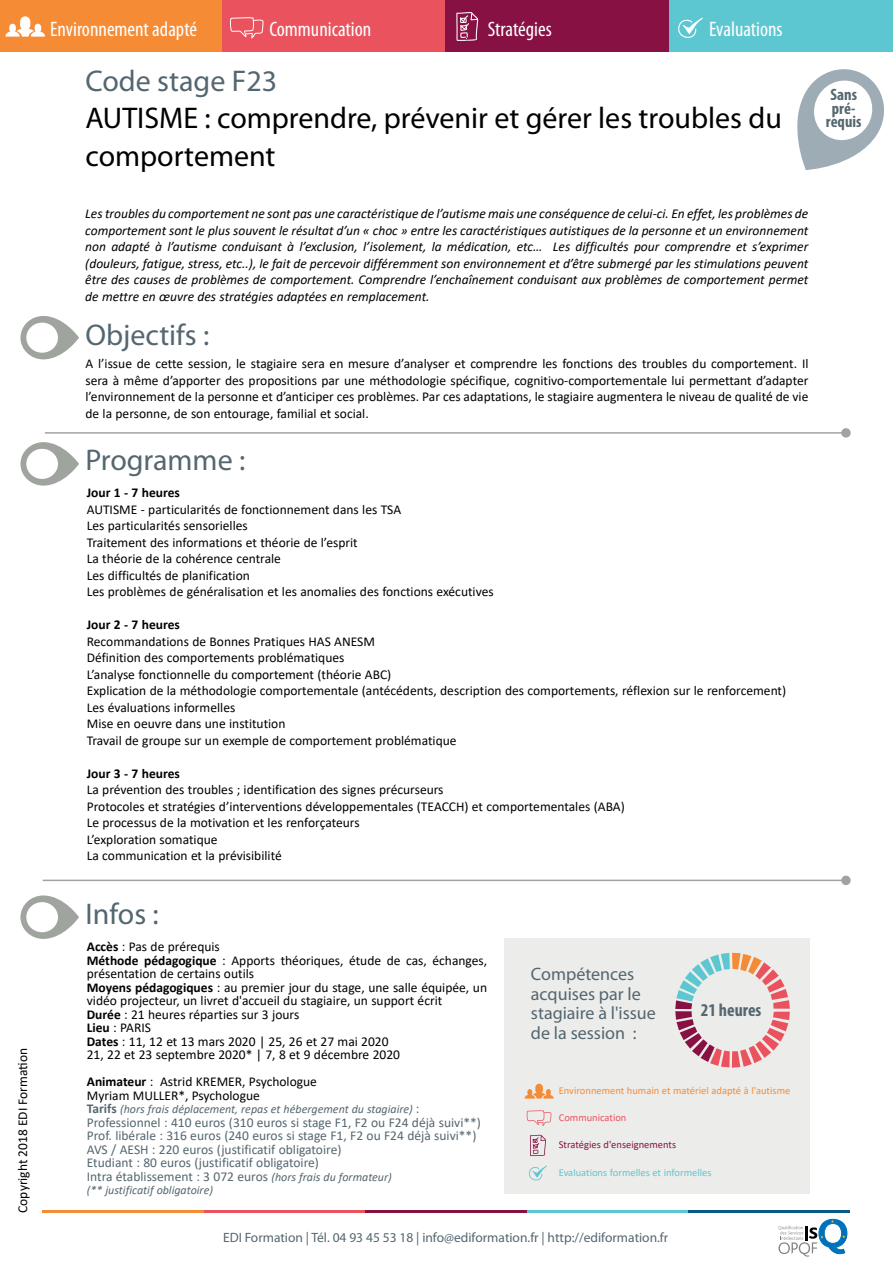
<style>
.page{position:relative;width:893px;height:1263px;background:#fff}
.page>*{position:absolute;margin:0;border:0;box-sizing:border-box;transform-origin:0 0}
.t1{font:30px/37.5px "Myriad Pro";color:#000}
.t2{font:30px "Myriad Pro";color:#546670}
.t3{font:condensed 21px "Myriad Pro";color:#fff}
.t4{font:18px/19.5px "Myriad Pro";color:#546670}
.t5{font:700 condensed 18px "Myriad Pro";color:#546670}
.t6{font:700 condensed 16.5px/13.5px "Myriad Pro";color:#546670;text-align:center}
.t7{font:13.5px/16.5px "Calibri";color:#000}
.t8{font:italic 13.5px/16.5px "Calibri";color:#000;text-align:justify}
.t9{font:13.5px/13.5px "Calibri";color:#546670}
.t10{font:13.5px "Myriad Pro";color:#546670}
.t11{font:700 13.5px "Calibri";color:#000}
.t12{font:italic 12px "Calibri";color:#546670}
.t13{font:10.5px "Calibri";color:#f68b35}
.t14{font:10.5px "Calibri";color:#5dc7d1}
.t15{font:10.5px "Calibri";color:#814}
.t16{font:10.5px "Calibri";color:#ea535e}
.s1{font-weight:700}
.s2{font-weight:700;font-style:normal;font-size:13.5px}
.s3{font-style:normal;font-size:13.5px}
.s4{font-style:italic;font-size:12px}
</style>
<div class="page">
<svg style="left:778px;top:1219px;width:69px;height:37px"></svg>
<hr style="left:43px;top:1210px;width:161px;height:3px;background:#f68b35">
<hr style="left:204px;top:1210px;width:162px;height:3px;background:#ea535e">
<hr style="left:366px;top:1210px;width:161px;height:3px;background:#814">
<hr style="left:527px;top:1210px;width:162px;height:3px;background:#5dc7d1">
<hr style="left:689px;top:1210px;width:161px;height:3px;background:#035b86">
<div style="left:0;top:0;width:222px;height:51px;background:#f68b35"></div>
<div style="left:222px;top:0;width:224px;height:51px;background:#ea535e"></div>
<div style="left:446px;top:0;width:223px;height:51px;background:#814"></div>
<div style="left:669px;top:0;width:223px;height:51px;background:#5dc7d1"></div>
<svg style="left:456px;top:12px;width:22px;height:29px"></svg>
<svg style="left:6px;top:16px;width:39px;height:21px"></svg>
<svg style="left:230px;top:17px;width:33px;height:21px"></svg>
<svg style="left:678px;top:18px;width:25px;height:20px"></svg>
<svg style="left:20px;top:316px;width:59px;height:43px"></svg>
<hr style="left:45px;top:432px;width:798px;height:2px;background:#a0a49f">
<div style="left:842px;top:429px;width:8px;height:8px;background:#a0a49f;border-radius:50%"></div>
<div style="left:841px;top:428px;width:10px;height:10px;border:2px solid #a0a49f;border-radius:50%"></div>
<svg style="left:20px;top:442px;width:59px;height:44px"></svg>
<svg style="left:20px;top:895px;width:59px;height:44px"></svg>
<hr style="left:43px;top:880px;width:800px;height:1px;background:#a0a49f">
<div style="left:842px;top:876px;width:8px;height:8px;background:#a0a49f;border-radius:50%"></div>
<div style="left:841px;top:876px;width:10px;height:9px;border:2px solid #a0a49f;border-radius:50%"></div>
<div style="left:504px;top:938px;width:305px;height:255px;background:#ececea"></div>
<svg style="left:525px;top:1084px;width:29px;height:14px"></svg>
<svg style="left:527px;top:1110px;width:24px;height:16px"></svg>
<svg style="left:530px;top:1135px;width:16px;height:21px"></svg>
<svg style="left:529px;top:1165px;width:18px;height:15px"></svg>
<svg style="left:675px;top:953px;width:115px;height:115px"></svg>
<svg style="left:797px;top:69px;width:87px;height:101px"></svg>
<p class="t7" style="left:14px;top:1213px;width:166px;rotate:-90deg">Copyright 2018 EDI Formation</p>
<h2 class="t3" style="left:50px;top:16px;width:148px">Environnement adapté</h2>
<h2 class="t3" style="left:269px;top:16px;width:103px">Communication</h2>
<h2 class="t3" style="left:488px;top:16px;width:66px">Stratégies</h2>
<h2 class="t3" style="left:709px;top:16px;width:75px">Evaluations</h2>
<h1 class="t2" style="left:85px;top:62px;width:193px">Code stage F23</h1>
<h1 class="t1" style="left:85px;top:99px;width:698px">AUTISME : comprendre, prévenir et gérer les troubles du comportement</h1>
<p class="t8" style="left:85px;top:205px;width:725px">Les troubles du comportement ne sont pas une caractéristique de l’autisme mais une conséquence de celui-ci. En effet, les problèmes de comportement sont le plus souvent le résultat d’un « choc » entre les caractéristiques autistiques de la personne et un environnement non adapté à l’autisme conduisant à l’exclusion, l’isolement, la médication, etc… Les difficultés pour comprendre et s’exprimer (douleurs, fatigue, stress, etc..), le fait de percevoir différemment son environnement et d’être submergé par les stimulations peuvent être des causes de problèmes de comportement. Comprendre l’enchaînement conduisant aux problèmes de comportement permet de mettre en œuvre des stratégies adaptées en remplacement.</p>
<h1 class="t2" style="left:85px;top:316px;width:125px">Objectifs :</h1>
<p class="t7" style="left:85px;top:355px;width:725px;text-align:justify">A l’issue de cette session, le stagiaire sera en mesure d’analyser et comprendre les fonctions des troubles du comportement. Il sera à même d’apporter des propositions par une méthodologie spécifique, cognitivo-comportementale lui permettant d’adapter l’environnement de la personne et d’anticiper ces problèmes. Par ces adaptations, le stagiaire augmentera le niveau de qualité de vie de la personne, de son entourage, familial et social.</p>
<h1 class="t2" style="left:85px;top:442px;width:161px">Programme :</h1>
<p class="t11" style="left:87px;top:483px;width:95px">Jour 1 - 7 heures</p>
<p class="t7" style="left:87px;top:501px;width:408px">AUTISME - particularités de fonctionnement dans les TSA<br>Les particularités sensorielles<br>Traitement des informations et théorie de l’esprit<br>La théorie de la cohérence centrale<br>Les difficultés de planification<br>Les problèmes de généralisation et les anomalies des fonctions exécutives</p>
<p class="t11" style="left:87px;top:615px;width:95px">Jour 2 - 7 heures</p>
<p class="t7" style="left:87px;top:632px;width:701px">Recommandations de Bonnes Pratiques HAS ANESM<br>Définition des comportements problématiques<br>L’analyse fonctionnelle du comportement (théorie ABC)<br>Explication de la méthodologie comportementale (antécédents, description des comportements, réflexion sur le renforcement)<br>Les évaluations informelles<br>Mise en oeuvre dans une institution<br>Travail de groupe sur un exemple de comportement problématique</p>
<p class="t11" style="left:87px;top:763px;width:95px">Jour 3 - 7 heures</p>
<p class="t7" style="left:87px;top:781px;width:539px">La prévention des troubles ; identification des signes précurseurs<br>Protocoles et stratégies d’interventions développementales (TEACCH) et comportementales (ABA)<br>Le processus de la motivation et les renforçateurs<br>L’exploration somatique<br>La communication et la prévisibilité</p>
<h1 class="t2" style="left:85px;top:896px;width:75px">Infos :</h1>
<p class="t7" style="left:87px;top:939px;width:402px;line-height:13.5px"><span class="s1">Accès</span> : Pas de prérequis<br><span class="s1">Méthode pédagogique</span> : Apports théoriques, étude de cas, échanges, présentation de certains outils<br><span class="s1">Moyens pédagogiques</span> : au premier jour du stage, une salle équipée, un vidéo projecteur, un livret d'accueil du stagiaire, un support écrit<br><span class="s1">Durée</span> : 21 heures réparties sur 3 jours<br><span class="s1">Lieu</span> : PARIS<br><span class="s1">Dates</span> : 11, 12 et 13 mars 2020 | 25, 26 et 27 mai 2020<br>21, 22 et 23 septembre 2020* | 7, 8 et 9 décembre 2020</p>
<p class="t7" style="left:87px;top:1074px;width:232px;line-height:13.5px"><span class="s1">Animateur</span> : Astrid KREMER, Psychologue<br>Myriam MULLER*, Psychologue</p>
<p class="t12" style="left:87px;top:1101px;width:334px"><span class="s2">Tarifs</span> (hors frais déplacement, repas et hébergement du stagiaire) <span class="s3">:</span></p>
<p class="t9" style="left:87px;top:1115px;width:396px">Professionnel : 410 euros (310 euros si stage F1, F2 ou F24 déjà suivi**)<br>Prof. libérale : 316 euros (240 euros si stage F1, F2 ou F24 déjà suivi**)<br>AVS / AESH : 220 euros (justificatif obligatoire)<br>Etudiant : 80 euros (justificatif obligatoire)<br>Intra établissement : 3 072 euros <span class="s4">(hors frais du formateur)</span></p>
<p class="t12" style="left:87px;top:1182px;width:128px">(** justificatif obligatoire)</p>
<h3 class="t4" style="left:531px;top:964px;width:126px">Compétences acquises par le stagiaire à l'issue de la session :</h3>
<h3 class="t5" style="left:701px;top:999px;width:62px">21 heures</h3>
<p class="t13" style="left:559px;top:1083px;width:233px">Environnement humain et matériel adapté à l'autisme</p>
<p class="t16" style="left:559px;top:1110px;width:69px">Communication</p>
<p class="t15" style="left:559px;top:1137px;width:119px">Stratégies d'enseignements</p>
<p class="t14" style="left:559px;top:1165px;width:154px">Evaluations formelles et informelles</p>
<p class="t10" style="left:223px;top:1229px;width:447px">EDI Formation | Tél. 04 93 45 53 18 | info@ediformation.fr | http://ediformation.fr</p>
<p class="t6" style="left:826px;top:88px;width:37px">Sans pré&shy;requis</p>
</div>
